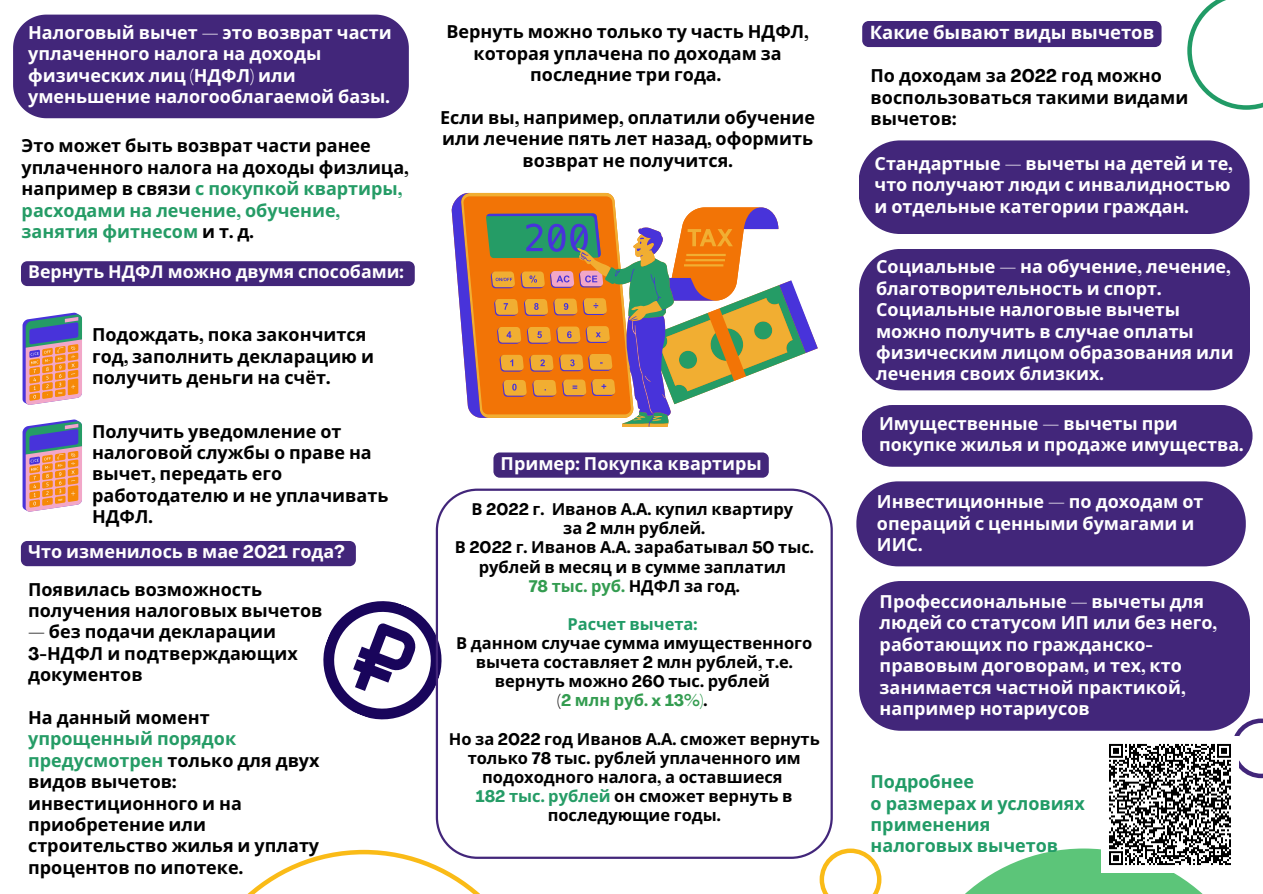
<style>
.page{position:relative;width:1263px;height:894px;background:#fff}
.page>*{position:absolute;margin:0;border:0;box-sizing:border-box;transform-origin:0 0}
.t1{font:700 18.45px "Noto Sans";color:#fff}
.t2{font:700 18px/21.3px "Noto Sans";color:#000}
.t3{font:700 18px/21.3px "Noto Sans";color:#fff}
.t4{font:700 18px/21.3px "Noto Sans";color:#219b66}
.t5{font:700 17.7px "Noto Sans";color:#fff}
.t6{font:700 16.5px/19px "Noto Sans";color:#000;text-align:center}
.t7{font:700 16.5px "Agrandir";color:#339c50}
.t8{font:700 16.5px "Noto Sans";color:#219b66}
.s1{font-family:"Agrandir"}
.s2{color:#259c66}
.s3{font-family:"Agrandir";color:#259c66}
.s4{font-family:"Agrandir";color:#339c50}
.s5{color:#339c50}
.s6{color:#000}
.s7{font-family:"Noto Sans"}
</style>
<div class="page">
<svg style="left:248px;top:849px;width:291px;height:44px"></svg>
<svg style="left:1234px;top:718px;width:29px;height:60px"></svg>
<svg style="left:1187px;top:0;width:76px;height:110px"></svg>
<svg style="left:820px;top:848px;width:62px;height:45px"></svg>
<div style="left:13px;top:15px;width:396px;height:103px;background:#42267a"></div>
<svg style="left:323px;top:583px;width:113px;height:153px"></svg>
<svg style="left:451px;top:193px;width:367px;height:233px"></svg>
<svg style="left:23px;top:419px;width:59px;height:92px;background:#b78b8c"></svg>
<svg style="left:23px;top:312px;width:59px;height:93px;background:#b88c8d"></svg>
<svg style="left:966px;top:848px;width:236px;height:45px"></svg>
<svg style="left:436px;top:488px;width:397px;height:370px"></svg>
<div style="left:859px;top:140px;width:390px;height:94px;background:#42267a"></div>
<div style="left:859px;top:249px;width:391px;height:141px;background:#42267a"></div>
<div style="left:862px;top:405px;width:390px;height:61px;background:#42267a"></div>
<div style="left:856px;top:481px;width:390px;height:85px;background:#42267a"></div>
<div style="left:859px;top:581px;width:391px;height:149px;background:#42267a"></div>
<img style="left:1102px;top:736px;width:136px;height:136px">
<div style="left:21px;top:261px;width:394px;height:25px;background:#42267a"></div>
<div style="left:862px;top:21px;width:299px;height:26px;background:#42267a"></div>
<div style="left:493px;top:452px;width:276px;height:25px;background:#42267a;border-radius:6px"></div>
<div style="left:21px;top:541px;width:335px;height:25px;background:#42267a"></div>
<p class="t3" style="left:28px;top:21px;width:365px">Налоговый вычет <span class="s1">—</span> это возврат части уплаченного налога на доходы физических лиц <span class="s1">(</span>НДФЛ<span class="s1">)</span> или уменьшение налогооблагаемой базы<span class="s1">.</span></p>
<p class="t2" style="left:22px;top:135px;width:389px">Это может быть возврат части ранее уплаченного налога на доходы физлица<span class="s1">, </span>например в связи <span class="s2">с покупкой квартиры</span><span class="s3">, </span><span class="s2">расходами на лечение</span><span class="s3">,</span> <span class="s2">обучение</span><span class="s3">, </span><span class="s2">занятия фитнесом</span> и т<span class="s1">.</span> д<span class="s1">.</span></p>
<p class="t5" style="left:28px;top:259px;width:377px">Вернуть НДФЛ можно двумя способами<span class="s1">:</span></p>
<p class="t2" style="left:92px;top:323px;width:283px">Подождать<span class="s1">,</span> пока закончится год<span class="s1">,</span> заполнить декларацию и получить деньги на счёт<span class="s1">.</span></p>
<p class="t2" style="left:92px;top:420px;width:298px">Получить уведомление от налоговой службы о праве на вычет<span class="s1">,</span> передать его работодателю и не уплачивать<br>НДФЛ<span class="s1">.</span></p>
<p class="t3" style="left:28px;top:540px;width:318px">Что изменилось в мае <span class="s1">2021</span> года<span class="s1">?</span></p>
<p class="t2" style="left:28px;top:578px;width:296px">Появилась возможность получения налоговых вычетов</p>
<p class="t2" style="left:28px;top:620px;width:249px"><span class="s1">—</span> без подачи декларации</p>
<p class="t2" style="left:28px;top:642px;width:271px"><span class="s1">3-</span>НДФЛ и подтверждающих документов</p>
<p class="t2" style="left:28px;top:706px;width:293px">На данный момент <span class="s2">упрощенный порядок предусмотрен</span> только для двух видов вычетов<span class="s1">: </span>инвестиционного и на приобретение или строительство жилья и уплату процентов по ипотеке<span class="s1">.</span></p>
<p class="t2" style="left:446px;top:21px;width:364px;text-align:center">Вернуть можно только ту часть НДФЛ<span class="s1">, </span>которая уплачена по доходам за последние три года<span class="s1">.</span></p>
<p class="t2" style="left:440px;top:106px;width:376px;text-align:center">Если вы<span class="s1">,</span> например<span class="s1">,</span> оплатили обучение или лечение пять лет назад<span class="s1">,</span> оформить возврат не получится<span class="s1">.</span></p>
<p class="t3" style="left:501px;top:452px;width:263px">Пример<span class="s1">:</span> Покупка квартиры</p>
<p class="t6" style="left:472px;top:499px;width:323px">В <span class="s1">2022</span> г<span class="s1">.</span> Иванов А<span class="s1">.</span>А<span class="s1">.</span> купил квартиру</p>
<p class="t6" style="left:563px;top:518px;width:143px">за <span class="s1">2</span> млн рублей<span class="s1">.</span></p>
<p class="t6" style="left:455px;top:537px;width:361px">В <span class="s1">2022</span> г<span class="s1">.</span> Иванов А<span class="s1">.</span>А<span class="s1">.</span> зарабатывал <span class="s1">50</span> тыс<span class="s1">. </span>рублей в месяц и в сумме заплатил</p>
<p class="t6" style="left:529px;top:575px;width:213px"><span class="s4">78</span> <span class="s5">тыс</span><span class="s4">.</span> <span class="s5">руб</span><span class="s4">.</span> НДФЛ за год<span class="s1">.</span></p>
<p class="t8" style="left:567px;top:612px;width:132px">Расчет вычета<span class="s1">:</span></p>
<p class="t6" style="left:456px;top:633px;width:358px">В данном случае сумма имущественного вычета составляет <span class="s1">2</span> млн рублей<span class="s1">,</span> т<span class="s1">.</span>е<span class="s1">. </span>вернуть можно <span class="s1">260</span> тыс<span class="s1">.</span> рублей</p>
<p class="t7" style="left:557px;top:694px;width:152px"><span class="s6">(</span>2 <span class="s7">млн руб</span>. x 13%)<span class="s6">.</span></p>
<p class="t6" style="left:449px;top:728px;width:373px">Но за <span class="s1">2022</span> год Иванов А<span class="s1">.</span>А<span class="s1">.</span> сможет вернуть только <span class="s1">78</span> тыс<span class="s1">.</span> рублей уплаченного им подоходного налога<span class="s1">,</span> а оставшиеся</p>
<p class="t6" style="left:476px;top:786px;width:318px"><span class="s3">182</span> <span class="s2">тыс</span><span class="s3">.</span> <span class="s2">рублей</span> он сможет вернуть в последующие годы<span class="s1">.</span></p>
<p class="t1" style="left:870px;top:19px;width:286px">Какие бывают виды вычетов</p>
<p class="t2" style="left:870px;top:65px;width:319px">По доходам за <span class="s1">2022</span> год можно воспользоваться такими видами вычетов<span class="s1">:</span></p>
<p class="t3" style="left:874px;top:152px;width:360px;text-align:justify">Стандартные <span class="s1">—</span> вычеты на детей и те<span class="s1">, </span>что получают люди с инвалидностью и отдельные категории граждан<span class="s1">.</span></p>
<p class="t3" style="left:876px;top:256px;width:359px">Социальные <span class="s1">—</span> на обучение<span class="s1">,</span> лечение<span class="s1">, </span>благотворительность и спорт<span class="s1">.<br></span>Социальные налоговые вычеты можно получить в случае оплаты физическим лицом образования или лечения своих близких<span class="s1">.</span></p>
<p class="t3" style="left:879px;top:412px;width:366px">Имущественные <span class="s1">—</span> вычеты при покупке жилья и продаже имущества<span class="s1">.</span></p>
<p class="t3" style="left:877px;top:490px;width:328px">Инвестиционные <span class="s1">—</span> по доходам от операций с ценными бумагами и<br>ИИС<span class="s1">.</span></p>
<p class="t3" style="left:880px;top:590px;width:339px">Профессиональные <span class="s1">—</span> вычеты для людей со статусом ИП или без него<span class="s1">, </span>работающих по гражданско&shy;правовым договорам<span class="s1">,</span> и тех<span class="s1">,</span> кто занимается частной практикой<span class="s1">, </span>например нотариусов</p>
<p class="t4" style="left:870px;top:770px;width:105px">Подробнее</p>
<p class="t4" style="left:870px;top:791px;width:216px">о размерах и условиях применения налоговых вычетов</p>
</div>
